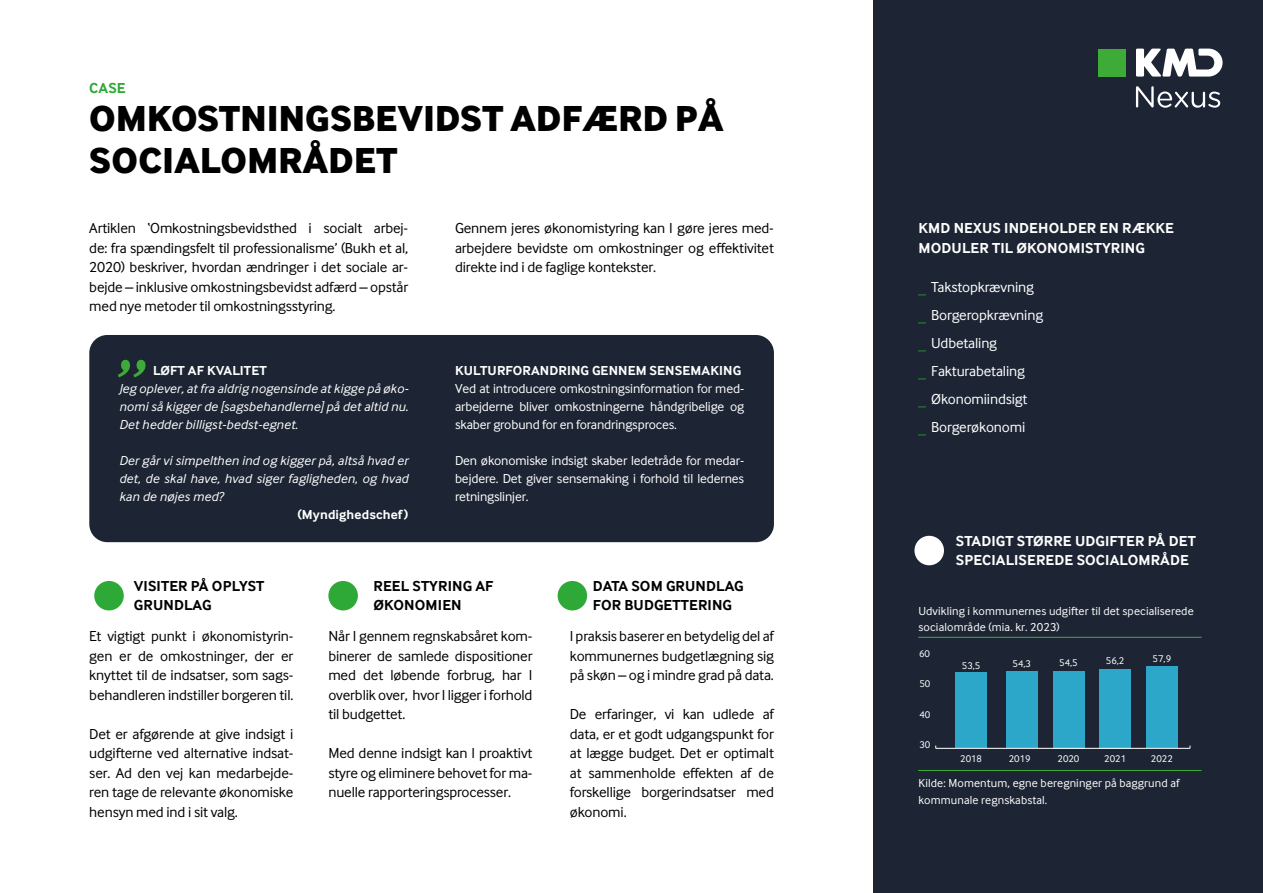
<style>
.page{position:relative;width:1263px;height:893px;background:#fff}
.page>*{position:absolute;margin:0;border:0;box-sizing:border-box;transform-origin:0 0}
.t1{font:800 37.5px/42px "Inter Face";letter-spacing:.01em;color:#000}
.t2{font:15px/19.5px "Inter Face";letter-spacing:-.01em;color:#000;text-align:justify}
.t3{font:700 15px/19.5px "Inter Face";letter-spacing:.01em;color:#fff}
.t4{font:15px/28px "Inter Face";letter-spacing:-.01em;color:#fff}
.t5{font:700 15px/19.5px "Inter Face";letter-spacing:.01em;color:#000}
.t6{font:700 15px "Inter Face";color:#2ea836}
.t7{font:13.5px/18px "Inter Face";letter-spacing:-.01em;color:#fff;text-align:justify}
.t8{font:italic 13.5px/18px "Inter Face";letter-spacing:.01em;color:#fff;text-align:justify}
.t9{font:700 13.5px "Inter Face";letter-spacing:.01em;color:#fff}
.t10{font:12px/16.5px "Inter Face";letter-spacing:.01em;color:#fff}
.t11{font:10.2px "Inter Face";color:#fff}
</style>
<div class="page">
<div style="left:874px;top:0;width:389px;height:893px;background:#1d2534"></div>
<div style="left:89px;top:335px;width:685px;height:207px;background:#1d2534;border-radius:18px"></div>
<div style="left:94px;top:581px;width:30px;height:29px;background:#2ea836;border-radius:50%"></div>
<div style="left:328px;top:581px;width:30px;height:29px;background:#2ea836;border-radius:50%"></div>
<div style="left:558px;top:581px;width:29px;height:29px;background:#2ea836;border-radius:50%"></div>
<div style="left:1146px;top:666px;width:32px;height:82px;background:#2ca6c9"></div>
<div style="left:1099px;top:669px;width:32px;height:79px;background:#2ca6c9"></div>
<div style="left:1053px;top:671px;width:31px;height:77px;background:#2ca6c9"></div>
<div style="left:1006px;top:671px;width:31px;height:77px;background:#2ca6c9"></div>
<div style="left:955px;top:673px;width:32px;height:75px;background:#2ca6c9"></div>
<hr style="left:936px;top:748px;width:254px;height:1px;background:#fff">
<hr style="left:918px;top:637px;width:283px;height:1px;background:#3eab39">
<hr style="left:918px;top:770px;width:283px;height:1px;background:#3eab39">
<div style="left:914px;top:536px;width:30px;height:29px;background:#fff;border-radius:50%"></div>
<svg style="left:118px;top:360px;width:28px;height:17px"></svg>
<div style="left:1098px;top:49px;width:28px;height:28px;background:#3eab39"></div>
<svg style="left:1136px;top:49px;width:86px;height:28px"></svg>
<svg style="left:1136px;top:86px;width:84px;height:22px"></svg>
<p class="t6" style="left:89px;top:79px;width:38px">CASE</p>
<h1 class="t1" style="left:89px;top:97px;width:636px">OMKOSTNINGSBEVIDST ADFÆRD PÅ<br>SOCIALOMRÅDET</h1>
<p class="t2" style="left:89px;top:218px;width:320px">Artiklen ‘Omkostningsbevidsthed i socialt arbej&shy;de: fra spændingsfelt til professionalisme’ (Bukh et al, 2020) beskriver, hvordan ændringer i det sociale ar&shy;bejde – inklusive omkostningsbevidst adfærd – opstår med nye metoder til omkostningsstyring.</p>
<p class="t2" style="left:455px;top:218px;width:320px">Gennem jeres økonomistyring kan I gøre jeres med&shy;arbejdere bevidste om omkostninger og effektivitet direkte ind i de faglige kontekster.</p>
<p class="t9" style="left:153px;top:363px;width:115px">LØFT AF KVALITET</p>
<p class="t8" style="left:119px;top:380px;width:291px">Jeg oplever, at fra aldrig nogensinde at kigge på øko&shy;nomi så kigger de [sagsbehandlerne] på det altid nu.<br>Det hedder billigst-bedst-egnet.</p>
<p class="t8" style="left:119px;top:452px;width:291px">Der går vi simpelthen ind og kigger på, altså hvad er det, de skal have, hvad siger fagligheden, og hvad kan de nøjes med?</p>
<p class="t9" style="left:298px;top:507px;width:112px">(Myndighedschef)</p>
<p class="t9" style="left:455px;top:363px;width:288px">KULTURFORANDRING GENNEM SENSEMAKING</p>
<p class="t7" style="left:455px;top:380px;width:291px">Ved at introducere omkostningsinformation for med&shy;arbejderne bliver omkostningerne håndgribelige og skaber grobund for en forandringsproces.</p>
<p class="t7" style="left:455px;top:452px;width:291px">Den økonomiske indsigt skaber ledetråde for medar&shy;bejdere. Det giver sensemaking i forhold til ledernes retningslinjer.</p>
<p class="t5" style="left:134px;top:576px;width:132px">VISITER PÅ OPLYST<br>GRUNDLAG</p>
<p class="t5" style="left:374px;top:576px;width:121px">REEL STYRING AF<br>ØKONOMIEN</p>
<p class="t5" style="left:593px;top:576px;width:152px">DATA SOM GRUNDLAG<br>FOR BUDGETTERING</p>
<p class="t2" style="left:328px;top:626px;width:206px">Når I gennem regnskabsåret kom&shy;binerer de samlede dispositioner med det løbende forbrug, har I overblik over, hvor I ligger i forhold til budgettet.</p>
<p class="t2" style="left:328px;top:743px;width:206px">Med denne indsigt kan I proaktivt styre og eliminere behovet for ma&shy;nuelle rapporteringsprocesser.</p>
<p class="t2" style="left:570px;top:626px;width:206px">I praksis baserer en betydelig del af kommunernes budgetlægning sig på skøn – og i mindre grad på data.</p>
<p class="t2" style="left:570px;top:704px;width:206px">De erfaringer, vi kan udlede af data, er et godt udgangspunkt for at lægge budget. Det er optimalt at sammenholde effekten af de forskellige borgerindsatser med økonomi.</p>
<p class="t2" style="left:89px;top:626px;width:206px">Et vigtigt punkt i økonomistyrin&shy;gen er de omkostninger, der er knyttet til de indsatser, som sags&shy;behandleren indstiller borgeren til.</p>
<p class="t2" style="left:89px;top:724px;width:206px">Det er afgørende at give indsigt i udgifterne ved alternative indsat&shy;ser. Ad den vej kan medarbejde&shy;ren tage de relevante økonomiske hensyn med ind i sit valg.</p>
<p class="t3" style="left:918px;top:218px;width:257px">KMD NEXUS INDEHOLDER EN RÆKKE<br>MODULER TIL ØKONOMISTYRING</p>
<p class="t4" style="left:931px;top:273px;width:113px">Takstopkrævning<br>Borgeropkrævning<br>Udbetaling<br>Fakturabetaling<br>Økonomiindsigt<br>Borgerøkonomi</p>
<p class="t3" style="left:956px;top:531px;width:241px">STADIGT STØRRE UDGIFTER PÅ DET<br>SPECIALISEREDE SOCIALOMRÅDE</p>
<p class="t10" style="left:918px;top:602px;width:277px">Udvikling i kommunernes udgifter til det specialiserede socialområde (mia. kr. 2023)</p>
<p class="t11" style="left:919px;top:648px;width:12px">60</p>
<p class="t11" style="left:919px;top:678px;width:12px">50</p>
<p class="t11" style="left:919px;top:709px;width:12px">40</p>
<p class="t11" style="left:919px;top:739px;width:12px">30</p>
<p class="t11" style="left:962px;top:659px;width:20px">53,5</p>
<p class="t11" style="left:1012px;top:658px;width:20px">54,3</p>
<p class="t11" style="left:1059px;top:657px;width:20px">54,5</p>
<p class="t11" style="left:1106px;top:655px;width:20px">56,2</p>
<p class="t11" style="left:1153px;top:652px;width:20px">57,9</p>
<p class="t11" style="left:960px;top:752px;width:23px">2018</p>
<p class="t11" style="left:1009px;top:753px;width:23px">2019</p>
<p class="t11" style="left:1057px;top:753px;width:23px">2020</p>
<p class="t11" style="left:1104px;top:753px;width:23px">2021</p>
<p class="t11" style="left:1151px;top:753px;width:23px">2022</p>
<p class="t10" style="left:918px;top:775px;width:263px">Kilde: Momentum, egne beregninger på baggrund af kommunale regnskabstal.</p>
</div>
